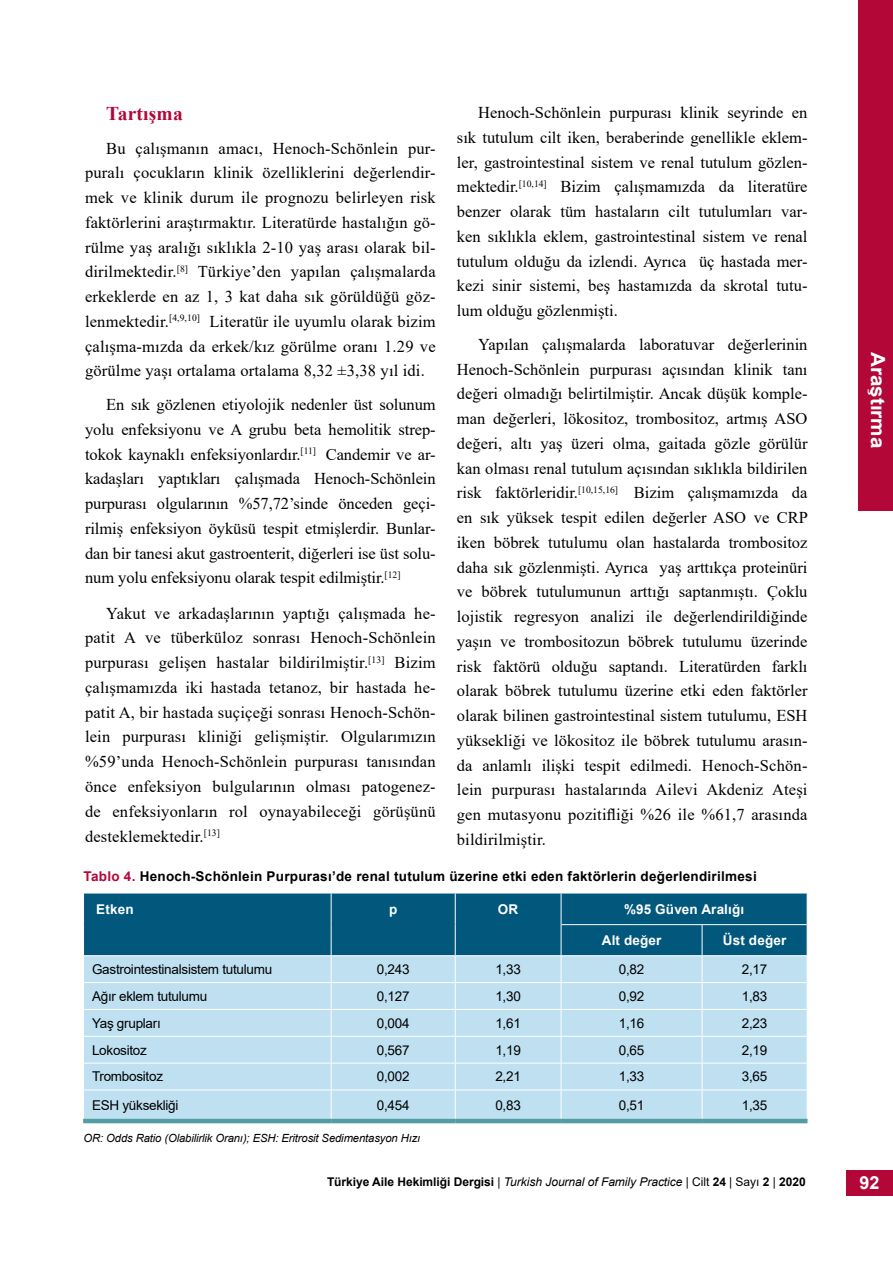
<style>
.page{position:relative;width:893px;height:1276px;background:#fff}
.page>*{position:absolute;margin:0;border:0;box-sizing:border-box;transform-origin:0 0}
.t1{font:700 19.5px "Arial";color:#fff;scale:1.06 1}
.t2{font:700 19.5px "Times New Roman";letter-spacing:.01em;color:#b30738}
.t3{font:700 18px "Arial";color:#fff}
.t4{font:16.5px/24.8px "Times New Roman";letter-spacing:.01em;color:#000;text-align:justify}
.t5{font:13.5px "Arial";letter-spacing:-.02em;color:#000}
.t6{font:700 13.5px "Arial";letter-spacing:.02em;color:#000}
.t7{font:700 13.5px "Arial";letter-spacing:.01em;color:#fff}
.t8{font:700 12px "Arial";letter-spacing:-.005em;color:#000}
.t9{font:italic 11.25px "Arial";letter-spacing:-.01em;color:#000}
.s1{color:#b30738}
.s2{font-weight:400}
.s3{font-weight:400;font-style:italic}
</style>
<div class="page">
<div style="left:859px;top:0;width:34px;height:510px;background:#b30738"></div>
<div style="left:846px;top:1170px;width:47px;height:26px;background:#b30738"></div>
<div style="left:83px;top:1118px;width:248px;height:5px;background:#539ca2"></div>
<div style="left:331px;top:1118px;width:124px;height:5px;background:#539ca2"></div>
<div style="left:455px;top:1118px;width:106px;height:5px;background:#539ca2"></div>
<div style="left:561px;top:1118px;width:141px;height:5px;background:#539ca2"></div>
<div style="left:702px;top:1118px;width:105px;height:5px;background:#539ca2"></div>
<svg style="left:83px;top:893px;width:725px;height:225px;background:#8dbcd1"></svg>
<hr style="left:83px;top:1089px;width:248px;height:1px;background:#fff">
<hr style="left:331px;top:1089px;width:124px;height:1px;background:#fff">
<hr style="left:455px;top:1089px;width:106px;height:1px;background:#fff">
<hr style="left:561px;top:1089px;width:141px;height:1px;background:#fff">
<hr style="left:702px;top:1089px;width:105px;height:1px;background:#fff">
<hr style="left:807px;top:893px;width:1px;height:31px;background:#fff">
<hr style="left:807px;top:924px;width:1px;height:31px;background:#fff">
<hr style="left:561px;top:955px;width:141px;height:1px;background:#fff">
<hr style="left:702px;top:955px;width:105px;height:1px;background:#fff">
<p class="t2" style="left:106px;top:99px;width:78px">Tartışma</p>
<p class="t4" style="left:85px;top:135px;width:352px;text-indent:21px">Bu çalışmanın amacı, Henoch-Schönlein pur&shy;puralı çocukların klinik özelliklerini değerlendir&shy;mek ve klinik durum ile prognozu belirleyen risk faktörlerini araştırmaktır. Literatürde hastalığın gö&shy;rülme yaş aralığı sıklıkla 2-10 yaş arası olarak bil&shy;dirilmektedir.<sup>[8]</sup> Türkiye’den yapılan çalışmalarda erkeklerde en az 1, 3 kat daha sık görüldüğü göz&shy;lenmektedir.<sup>[4,9,10]</sup> Literatür ile uyumlu olarak bizim çalışma-mızda da erkek/kız görülme oranı 1.29 ve görülme yaşı ortalama ortalama 8,32 ±3,38 yıl idi.</p>
<p class="t4" style="left:85px;top:392px;width:352px;text-indent:21px">En sık gözlenen etiyolojik nedenler üst solunum yolu enfeksiyonu ve A grubu beta hemolitik strep&shy;tokok kaynaklı enfeksiyonlardır.<sup>[11]</sup> Candemir ve ar&shy;kadaşları yaptıkları çalışmada Henoch-Schönlein purpurası olgularının %57,72’sinde önceden geçi&shy;rilmiş enfeksiyon öyküsü tespit etmişlerdir. Bunlar&shy;dan bir tanesi akut gastroenterit, diğerleri ise üst solu&shy;num yolu enfeksiyonu olarak tespit edilmiştir.<sup>[12]</sup></p>
<p class="t4" style="left:85px;top:600px;width:352px;text-indent:21px">Yakut ve arkadaşlarının yaptığı çalışmada he&shy;patit A ve tüberküloz sonrası Henoch-Schönlein purpurası gelişen hastalar bildirilmiştir.<sup>[13]</sup> Bizim çalışmamızda iki hastada tetanoz, bir hastada he&shy;patit A, bir hastada suçiçeği sonrası Henoch-Schön&shy;lein purpurası kliniği gelişmiştir. Olgularımızın %59’unda Henoch-Schönlein purpurası tanısından önce enfeksiyon bulgularının olması patogenez&shy;de enfeksiyonların rol oynayabileceği görüşünü desteklemektedir.<sup>[13]</sup></p>
<p class="t4" style="left:457px;top:100px;width:352px;text-indent:21px">Henoch-Schönlein purpurası klinik seyrinde en sık tutulum cilt iken, beraberinde genellikle eklem&shy;ler, gastrointestinal sistem ve renal tutulum gözlen&shy;mektedir.<sup>[10,14]</sup> Bizim çalışmamızda da literatüre benzer olarak tüm hastaların cilt tutulumları var&shy;ken sıklıkla eklem, gastrointestinal sistem ve renal tutulum olduğu da izlendi. Ayrıca üç hastada mer&shy;kezi sinir sistemi, beş hastamızda da skrotal tutu&shy;lum olduğu gözlenmişti.</p>
<p class="t4" style="left:457px;top:331px;width:353px;text-indent:21px">Yapılan çalışmalarda laboratuvar değerlerinin Henoch-Schönlein purpurası açısından klinik tanı değeri olmadığı belirtilmiştir. Ancak düşük komple&shy;man değerleri, lökositoz, trombositoz, artmış ASO değeri, altı yaş üzeri olma, gaitada gözle görülür kan olması renal tutulum açısından sıklıkla bildirilen risk faktörleridir.<sup>[10,15,16]</sup> Bizim çalışmamızda da en sık yüksek tespit edilen değerler ASO ve CRP iken böbrek tutulumu olan hastalarda trombositoz daha sık gözlenmişti. Ayrıca yaş arttıkça proteinüri ve böbrek tutulumunun arttığı saptanmıştı. Çoklu lojistik regresyon analizi ile değerlendirildiğinde yaşın ve trombositozun böbrek tutulumu üzerinde risk faktörü olduğu saptandı. Literatürden farklı olarak böbrek tutulumu üzerine etki eden faktörler olarak bilinen gastrointestinal sistem tutulumu, ESH yüksekliği ve lökositoz ile böbrek tutulumu arasın&shy;da anlamlı ilişki tespit edilmedi. Henoch-Schön&shy;lein purpurası hastalarında Ailevi Akdeniz Ateşi gen mutasyonu pozitifliği %26 ile %61,7 arasında bildirilmiştir.</p>
<p class="t6" style="left:84px;top:866px;width:675px"><span class="s1">Tablo 4.</span> Henoch-Schönlein Purpurası’de renal tutulum üzerine etki eden faktörlerin değerlendirilmesi</p>
<p class="t7" style="left:96px;top:899px;width:39px">Etken</p>
<p class="t7" style="left:389px;top:899px;width:10px">p</p>
<p class="t7" style="left:498px;top:899px;width:22px">OR</p>
<p class="t7" style="left:624px;top:899px;width:122px">%95 Güven Aralığı</p>
<p class="t7" style="left:602px;top:931px;width:61px">Alt değer</p>
<p class="t7" style="left:723px;top:931px;width:65px">Üst değer</p>
<p class="t5" style="left:92px;top:960px;width:182px">Gastrointestinalsistem tutulumu</p>
<p class="t5" style="left:377px;top:960px;width:34px">0,243</p>
<p class="t5" style="left:495px;top:960px;width:27px">1,33</p>
<p class="t5" style="left:619px;top:960px;width:27px">0,82</p>
<p class="t5" style="left:742px;top:960px;width:27px">2,17</p>
<p class="t5" style="left:92px;top:987px;width:117px">Ağır eklem tutulumu</p>
<p class="t5" style="left:377px;top:987px;width:34px">0,127</p>
<p class="t5" style="left:495px;top:987px;width:27px">1,30</p>
<p class="t5" style="left:619px;top:987px;width:27px">0,92</p>
<p class="t5" style="left:742px;top:987px;width:27px">1,83</p>
<p class="t5" style="left:92px;top:1013px;width:70px">Yaş grupları</p>
<p class="t5" style="left:377px;top:1013px;width:34px">0,004</p>
<p class="t5" style="left:495px;top:1013px;width:27px">1,61</p>
<p class="t5" style="left:619px;top:1013px;width:27px">1,16</p>
<p class="t5" style="left:742px;top:1013px;width:27px">2,23</p>
<p class="t5" style="left:92px;top:1040px;width:56px">Lokositoz</p>
<p class="t5" style="left:377px;top:1040px;width:34px">0,567</p>
<p class="t5" style="left:495px;top:1040px;width:27px">1,19</p>
<p class="t5" style="left:619px;top:1040px;width:27px">0,65</p>
<p class="t5" style="left:742px;top:1040px;width:27px">2,19</p>
<p class="t5" style="left:92px;top:1067px;width:73px">Trombositoz</p>
<p class="t5" style="left:377px;top:1067px;width:34px">0,002</p>
<p class="t5" style="left:495px;top:1067px;width:27px">2,21</p>
<p class="t5" style="left:619px;top:1067px;width:27px">1,33</p>
<p class="t5" style="left:742px;top:1067px;width:27px">3,65</p>
<p class="t5" style="left:92px;top:1096px;width:88px">ESH yüksekliği</p>
<p class="t5" style="left:377px;top:1096px;width:34px">0,454</p>
<p class="t5" style="left:495px;top:1096px;width:27px">0,83</p>
<p class="t5" style="left:619px;top:1096px;width:27px">0,51</p>
<p class="t5" style="left:742px;top:1096px;width:27px">1,35</p>
<p class="t9" style="left:84px;top:1130px;width:338px">OR: Odds Ratio (Olabilirlik Oranı); ESH: Eritrosit Sedimentasyon Hızı</p>
<p class="t1" style="left:892px;top:352px;width:93px;rotate:90deg">Araştırma</p>
<p class="t8" style="left:327px;top:1173px;width:480px">Türkiye Aile Hekimliği Dergisi <span class="s2">|</span> <span class="s3">Turkish Journal of Family Practice</span> <span class="s2">| Cilt</span> 24 <span class="s2">| Sayı</span> 2 <span class="s2">|</span> 2020</p>
<p class="t3" style="left:860px;top:1170px;width:22px">92</p>
</div>
